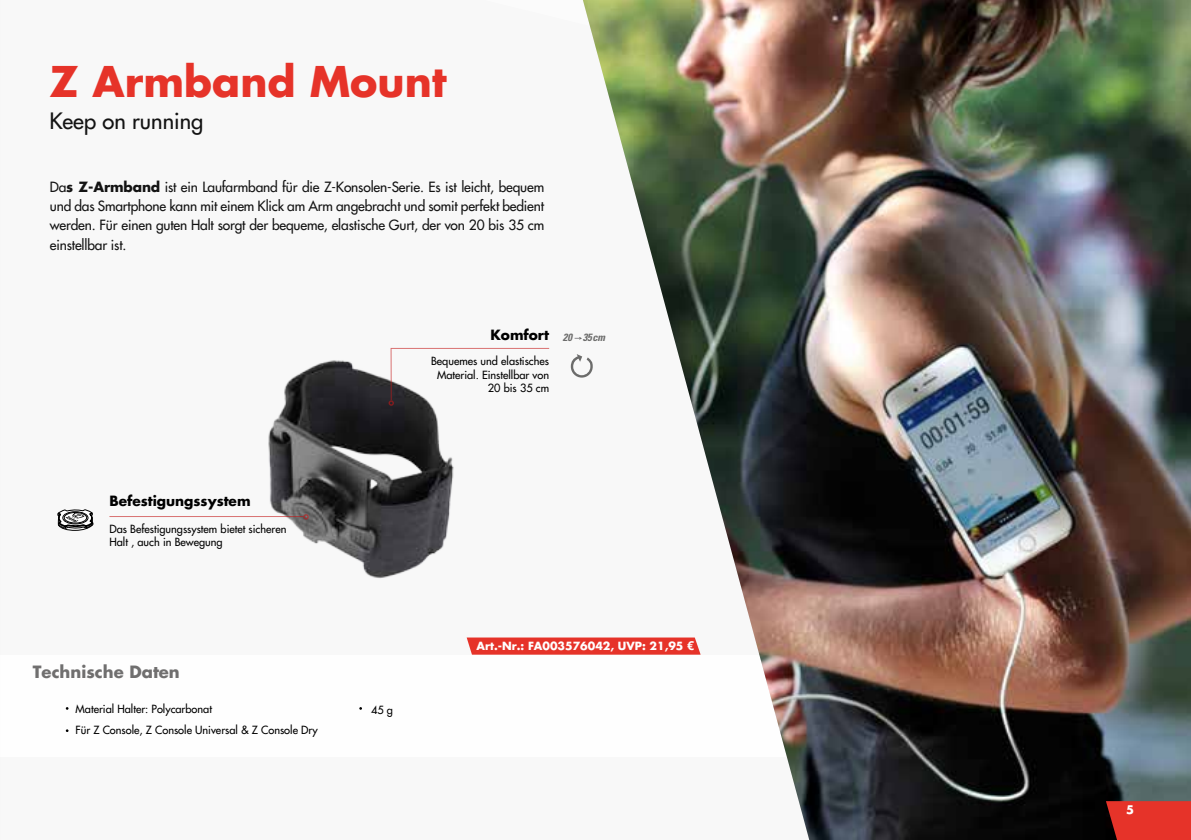
<style>
.page{position:relative;width:1191px;height:840px;background:#fff}
.page>*{position:absolute;margin:0;border:0;box-sizing:border-box;transform-origin:0 0}
.t1{font:700 41.2px "Futura";color:#e63329}
.t2{font:22px "Futura";color:#131313}
.t3{font:700 16.4px "Futura";color:#706f6f}
.t4{font:13.8px/19.2px "Futura";letter-spacing:-.01em;color:#131313;text-align:justify}
.t5{font:700 13.8px "Futura";color:#000}
.t6{font:700 11.6px "Futura";color:#fff}
.t7{font:11px/13.2px "Futura";color:#000;text-align:right}
.t8{font:700 11px "Futura";color:#fff}
.t9{font:italic 700 condensed 10.4px "Univers LT Std";color:#6c6c6b}
.s1{font-weight:700}
.s2{font-family:"Open Sans";font-size:12.4px}
</style>
<div class="page">
<div style="left:0;top:0;width:1191px;height:839px;background:#f8f8f8"></div>
<div style="left:0;top:654px;width:1191px;height:102px;background:#fff"></div>
<img style="left:583px;top:0;width:608px;height:839px">
<img style="left:268px;top:360px;width:186px;height:219px">
<svg style="left:388px;top:347px;width:162px;height:58px"></svg>
<svg style="left:303px;top:514px;width:6px;height:5px"></svg>
<hr style="left:109px;top:516px;width:194px;height:1px;background:#c41717">
<svg style="left:57px;top:509px;width:37px;height:21px"></svg>
<svg style="left:574px;top:337px;width:8px;height:2px"></svg>
<svg style="left:571px;top:354px;width:22px;height:23px"></svg>
<svg style="left:466px;top:637px;width:234px;height:17px;background:#e63d34"></svg>
<svg style="left:1106px;top:800px;width:85px;height:39px;background:#d33027"></svg>
<h1 class="t1" style="left:49px;top:53px;width:399px">Z Armband Mount</h1>
<h2 class="t2" style="left:49px;top:106px;width:155px">Keep on running</h2>
<p class="t4" style="left:50px;top:177px;width:496px">Da<span class="s1">s Z-Armband</span> ist ein Laufarmband für die Z-Konsolen-Serie. Es ist leicht, bequem und das Smartphone kann mit einem Klick am Arm angebracht und somit perfekt bedient werden. Für einen guten Halt sorgt der bequeme, elastische Gurt, der von 20 bis 35 cm einstellbar ist.</p>
<p class="t5" style="left:490px;top:325px;width:60px">Komfort</p>
<p class="t7" style="left:431px;top:354px;width:120px">Bequemes und elastisches<br>Material. Einstellbar von<br>20 bis 35 cm</p>
<p class="t9" style="left:563px;top:331px;width:44px">20 35cm</p>
<p class="t5" style="left:109px;top:491px;width:143px">Befestigungssystem</p>
<p class="t7" style="left:109px;top:522px;width:179px;text-align:left">Das Befestigungssystem bietet sicheren<br>Halt , auch in Bewegung</p>
<p class="t3" style="left:33px;top:660px;width:148px">Technische Daten</p>
<p class="t7" style="left:76px;top:701px;width:138px">Material Halter: Polycarbonat</p>
<p class="t7" style="left:371px;top:702px;width:23px">45 g</p>
<p class="t7" style="left:76px;top:723px;width:243px">Für Z Console, Z Console Universal &amp; Z Console Dry</p>
<p class="t8" style="left:476px;top:638px;width:219px">Art.-Nr.: FA003576042, UVP: 21,95 <span class="s2">€</span></p>
<p class="t6" style="left:1126px;top:801px;width:9px">5</p>
</div>
